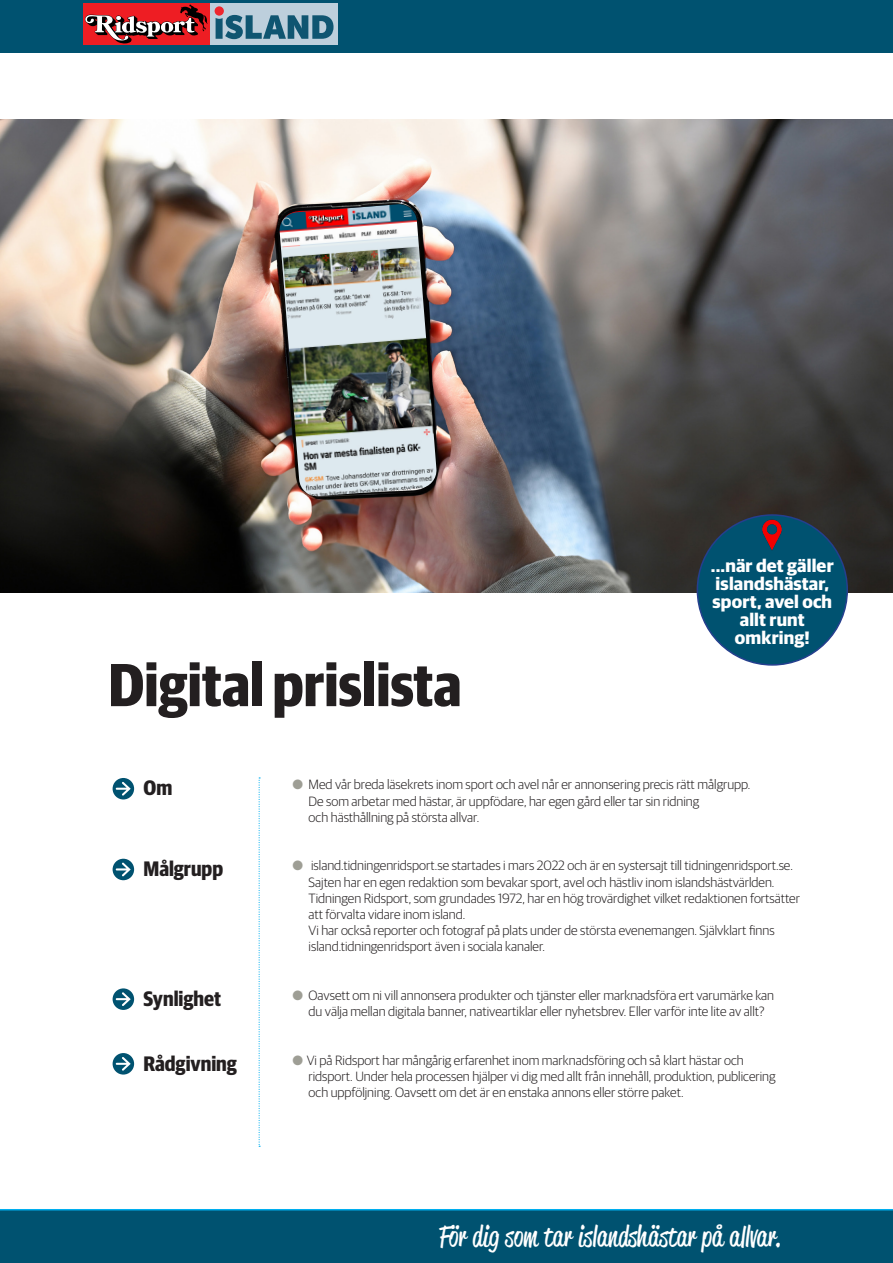
<style>
.page{position:relative;width:893px;height:1263px;background:#fff}
.page>*{position:absolute;margin:0;border:0;box-sizing:border-box;transform-origin:0 0}
.t1{font:700 60.75px "Guardian Sans Cond";color:#231f20}
.t2{font:28.8px "Reklame Script";letter-spacing:.01em;color:#fff}
.t3{font:700 21px "Guardian Sans Cond";color:#231f20}
.t4{font:700 18px/18px "Guardian Sans";letter-spacing:.01em;color:#fff;text-align:center}
.t5{font:300 13.5px/16.2px "Guardian Sans";color:#231f20}
.s1{color:#9e9e95}
</style>
<div class="page">
<div style="left:113px;top:778px;width:21px;height:21px;background:#005270;border-radius:50%"></div>
<svg style="left:116px;top:782px;width:15px;height:14px"></svg>
<div style="left:113px;top:859px;width:21px;height:21px;background:#005270;border-radius:50%"></div>
<svg style="left:116px;top:863px;width:15px;height:13px"></svg>
<svg style="left:113px;top:988px;width:21px;height:22px"></svg>
<svg style="left:116px;top:992px;width:15px;height:14px"></svg>
<div style="left:113px;top:1053px;width:21px;height:21px;background:#005270;border-radius:50%"></div>
<svg style="left:116px;top:1057px;width:15px;height:14px"></svg>
<svg style="left:259px;top:777px;width:1px;height:370px"></svg>
<div style="left:0;top:1209px;width:893px;height:54px;background:#005270"></div>
<img style="left:0;top:119px;width:893px;height:474px">
<div style="left:697px;top:515px;width:150px;height:150px;background:#005270;border-radius:50%"></div>
<img style="left:752px;top:514px;width:41px;height:36px">
<img style="left:279px;top:204px;width:158px;height:293px">
<div style="left:0;top:0;width:893px;height:52px;background:#005270"></div>
<div style="left:83px;top:3px;width:127px;height:42px;background:#ee1d23"></div>
<svg style="left:85px;top:5px;width:123px;height:39px"></svg>
<div style="left:210px;top:3px;width:128px;height:41px;background:#bdcfdc"></div>
<svg style="left:216px;top:15px;width:118px;height:24px"></svg>
<div style="left:215px;top:6px;width:9px;height:10px;background:#ee262e;border-radius:50%"></div>
<p class="t1" style="left:108px;top:641px;width:355px">Digital prislista</p>
<p class="t4" style="left:711px;top:555px;width:124px">...när det gäller islandshästar, sport, avel och allt runt</p>
<p class="t4" style="left:735px;top:627px;width:76px">omkring!</p>
<p class="t3" style="left:144px;top:773px;width:30px">Om</p>
<p class="t5" style="left:292px;top:776px;width:460px"><span class="s1">●</span> Med vår breda läsekrets inom sport och avel når er annonsering precis rätt målgrupp.</p>
<p class="t5" style="left:309px;top:792px;width:392px">De som arbetar med hästar, är uppfödare, har egen gård eller tar sin ridning</p>
<p class="t5" style="left:309px;top:808px;width:172px">och hästhållning på största allvar.</p>
<p class="t3" style="left:144px;top:854px;width:81px">Målgrupp</p>
<p class="t5" style="left:309px;top:857px;width:493px;text-indent:-16px"><span class="s1">●</span> island.tidningenridsport.se startades i mars 2022 och är en systersajt till tidningenridsport.se.<br>Sajten har en egen redaktion som bevakar sport, avel och hästliv inom islandshästvärlden.<br>Tidningen Ridsport, som grundades 1972, har en hög trovärdighet vilket redaktionen fortsätter att förvalta vidare inom island.</p>
<p class="t5" style="left:309px;top:922px;width:467px">Vi har också reporter och fotograf på plats under de största evenemangen. Självklart finns</p>
<p class="t5" style="left:309px;top:938px;width:238px">island.tidningenridsport även i sociala kanaler.</p>
<p class="t3" style="left:144px;top:983px;width:79px">Synlighet</p>
<p class="t5" style="left:292px;top:986px;width:483px;text-align:center"><span class="s1">●</span> Oavsett om ni vill annonsera produkter och tjänster eller marknadsföra ert varumärke kan du välja mellan digitala banner, nativeartiklar eller nyhetsbrev. Eller varför inte lite av allt?</p>
<p class="t3" style="left:144px;top:1048px;width:95px">Rådgivning</p>
<p class="t5" style="left:292px;top:1051px;width:453px"><span class="s1">●</span> Vi på Ridsport har mångårig erfarenhet inom marknadsföring och så klart hästar och</p>
<p class="t5" style="left:309px;top:1067px;width:468px">ridsport. Under hela processen hjälper vi dig med allt från innehåll, produktion, publicering</p>
<p class="t5" style="left:309px;top:1084px;width:377px">och uppföljning. Oavsett om det är en enstaka annons eller större paket.</p>
<p class="t2" style="left:439px;top:1216px;width:343px">För dig som tar islandshästar på allvar.</p>
</div>
